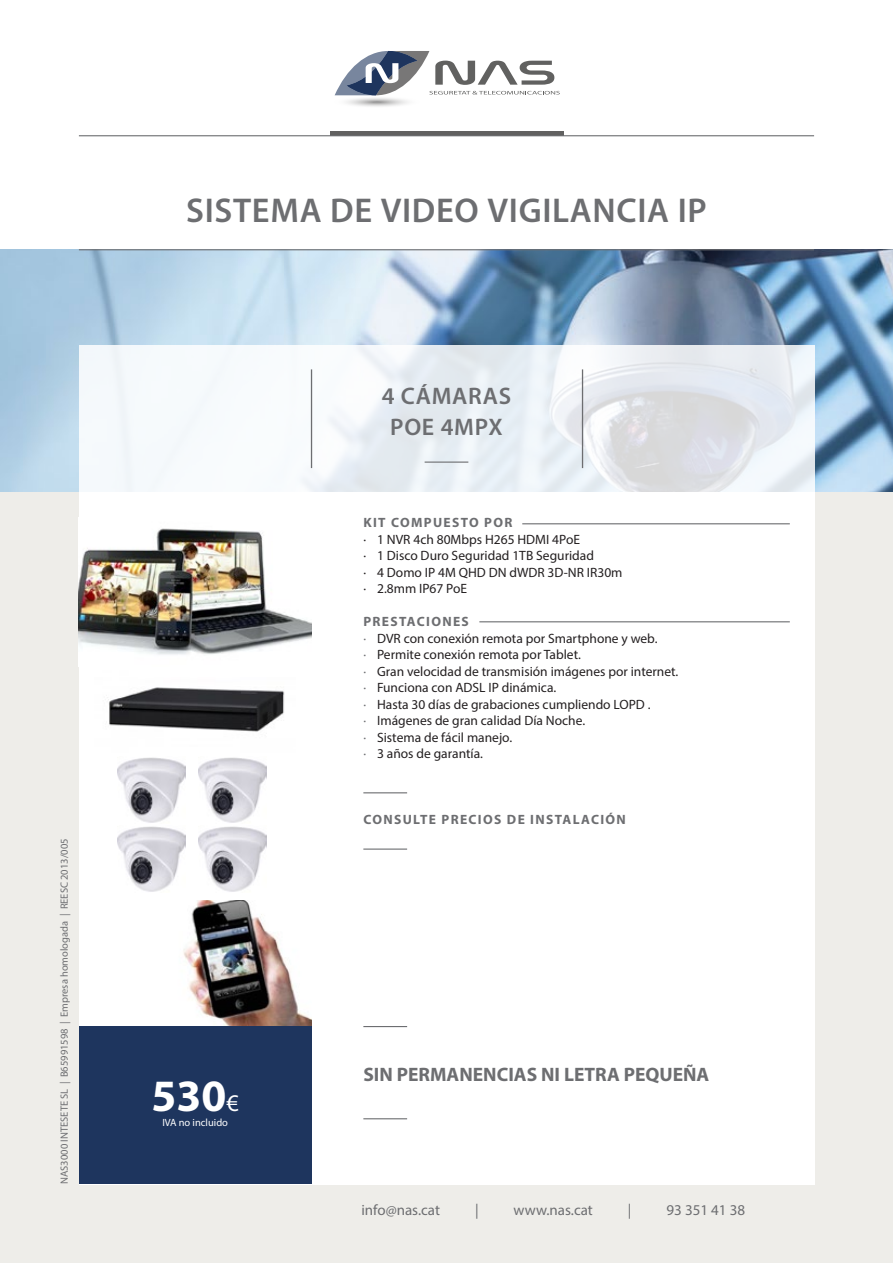
<style>
.page{position:relative;width:893px;height:1263px;background:#fff}
.page>*{position:absolute;margin:0;border:0;box-sizing:border-box;transform-origin:0 0}
.t1{font:700 45px "Myriad Pro";color:#fff}
.t2{font:600 34.5px "Myriad Pro";letter-spacing:.02em;color:#6d6e71}
.t3{font:600 24px/31.5px "Myriad Pro";letter-spacing:.03em;color:#6d6e71;text-align:center}
.t4{font:700 19.5px "Myriad Pro";color:#6d6e71}
.t5{font:15px "Myriad Pro";color:#6d6e71}
.t6{font:13.5px/16.5px "Myriad Pro";color:#231f20}
.t7{font:700 13.5px "Myriad Pro";letter-spacing:.1em;color:#6d6e71}
.t8{font:10.5px "Myriad Pro";color:#6d6e71}
.t9{font:10.5px "Myriad Pro";color:#fff}
.s1{font-weight:700;color:#6d6e71}
.s2{color:#6d6e71}
.s3{font-weight:400;font-size:24px}
</style>
<div class="page">
<img style="left:0;top:250px;width:893px;height:242px">
<div style="left:0;top:492px;width:893px;height:771px;background:#eeede9"></div>
<svg style="left:79px;top:345px;width:735px;height:147px"></svg>
<div style="left:79px;top:492px;width:735px;height:692px;background:#fff"></div>
<svg style="left:333px;top:95px;width:87px;height:13px"></svg>
<svg style="left:335px;top:51px;width:225px;height:44px"></svg>
<div style="left:330px;top:131px;width:233px;height:5px;background:#616160"></div>
<hr style="left:79px;top:135px;width:735px;height:1px;background:#6d6e71">
<hr style="left:79px;top:249px;width:735px;height:1px;background:#6d6e71">
<img style="left:79px;top:528px;width:232px;height:127px">
<img style="left:108px;top:687px;width:177px;height:45px">
<img style="left:118px;top:757px;width:67px;height:135px">
<img style="left:199px;top:757px;width:67px;height:135px">
<img style="left:183px;top:900px;width:128px;height:126px">
<div style="left:79px;top:1026px;width:232px;height:158px;background:#1e355e"></div>
<hr style="left:311px;top:369px;width:1px;height:99px;background:#6d6e71">
<hr style="left:522px;top:523px;width:268px;height:1px;background:#6d6e71">
<hr style="left:479px;top:621px;width:311px;height:1px;background:#6d6e71">
<hr style="left:363px;top:1118px;width:44px;height:1px;background:#6d6e71">
<hr style="left:363px;top:1026px;width:44px;height:1px;background:#6d6e71">
<hr style="left:363px;top:792px;width:44px;height:1px;background:#6d6e71">
<hr style="left:363px;top:848px;width:44px;height:2px;background:#6d6e71">
<hr style="left:425px;top:461px;width:43px;height:2px;background:#6d6e71">
<hr style="left:582px;top:369px;width:1px;height:99px;background:#6d6e71">
<p class="t8" style="left:58px;top:1184px;width:347px;rotate:-90deg">NAS3000 INTESETE SL | B65991598 | Empresa homologada | REESC 2013/005</p>
<h2 class="t2" style="left:186px;top:189px;width:522px">SISTEMA DE VIDEO VIGILANCIA IP</h2>
<h3 class="t3" style="left:382px;top:379px;width:131px">4 CÁMARAS<br>POE 4MPX</h3>
<p class="t7" style="left:363px;top:514px;width:151px">KIT COMPUESTO POR</p>
<p class="t6" style="left:363px;top:531px;width:261px">· 1 NVR 4ch 80Mbps H265 HDMI 4PoE<br>· 1 Disco Duro Seguridad 1TB Seguridad<br>· 4 Domo IP 4M QHD DN dWDR 3D-NR IR30m · 2.8mm IP67 PoE</p>
<p class="t6" style="left:363px;top:613px;width:317px"><span class="s1">PRESTACIONES<br></span><span class="s2">·</span> DVR con conexión remota por Smartphone y web.<br><span class="s2">·</span> Permite conexión remota por Tablet.<br><span class="s2">·</span> Gran velocidad de transmisión imágenes por internet. <span class="s2">·</span> Funciona con ADSL IP dinámica.<br><span class="s2">·</span> Hasta 30 días de grabaciones cumpliendo LOPD .<br><span class="s2">·</span> Imágenes de gran calidad Día Noche.<br><span class="s2">·</span> Sistema de fácil manejo.<br><span class="s2">·</span> 3 años de garantía.</p>
<h1 class="t1" style="left:152px;top:1066px;width:89px">530<span class="s3">€</span></h1>
<p class="t9" style="left:162px;top:1116px;width:67px">IVA no incluido</p>
<p class="t7" style="left:363px;top:811px;width:264px">CONSULTE PRECIOS DE INSTALACIÓN</p>
<h3 class="t4" style="left:363px;top:1062px;width:348px">SIN PERMANENCIAS NI LETRA PEQUEÑA</h3>
<p class="t5" style="left:361px;top:1201px;width:80px">info@nas.cat</p>
<p class="t5" style="left:475px;top:1201px;width:5px">|</p>
<p class="t5" style="left:514px;top:1201px;width:81px">www.nas.cat</p>
<p class="t5" style="left:628px;top:1201px;width:5px">|</p>
<p class="t5" style="left:666px;top:1201px;width:80px">93 351 41 38</p>
</div>
